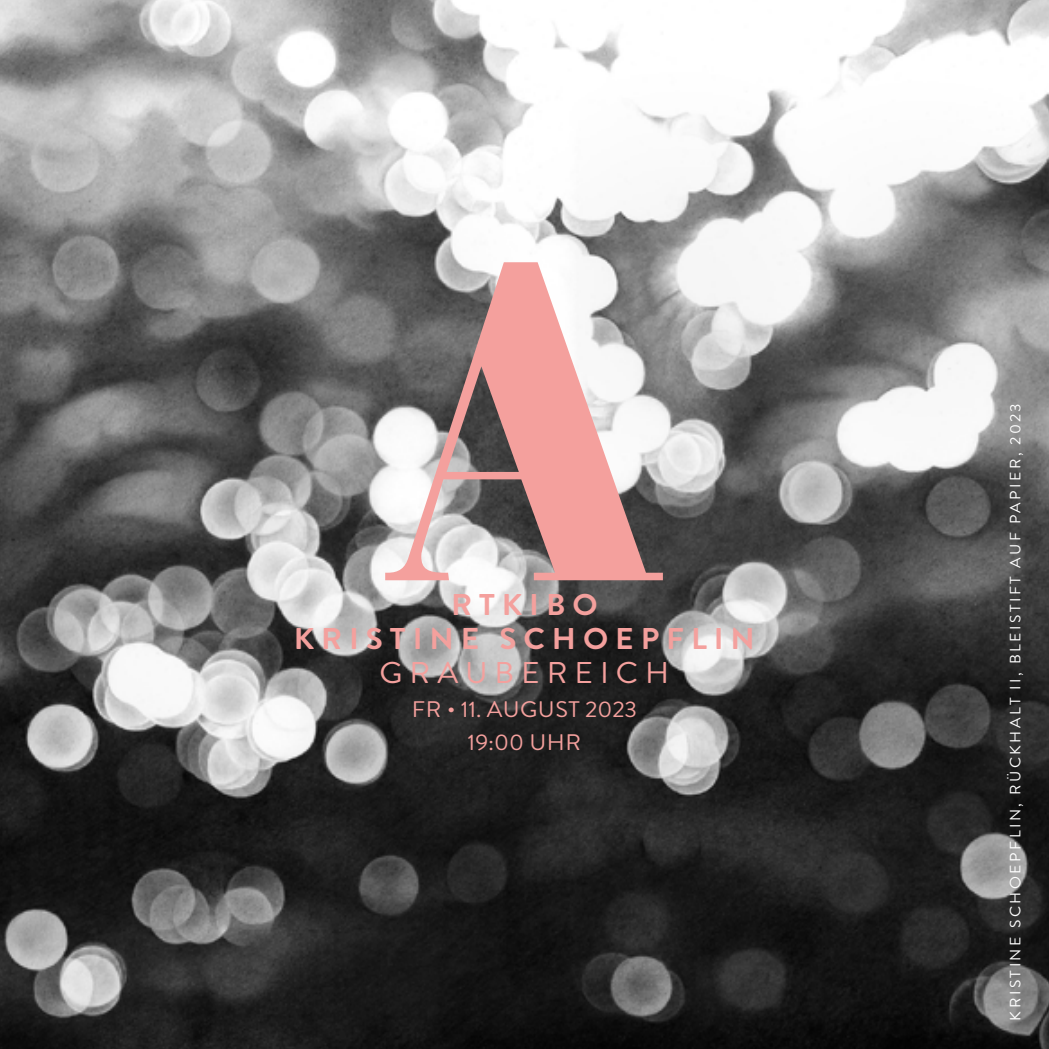
<style>
.page{position:relative;width:1049px;height:1049px;background:#fff}
.page>*{position:absolute;margin:0;border:0;box-sizing:border-box;transform-origin:0 0}
.t1{font:900 469px "Bauer Bodoni BT";color:#f4a09d}
.t2{font:700 30px/33.8px "Brandon Grotesque";letter-spacing:.22em;color:#f4a09d;text-align:center;scale:1.05 1}
.t3{font:30px "Brandon Grotesque";letter-spacing:.22em;color:#f4a09d;scale:1.05 1}
.t4{font:22.5px/33.8px "Brandon Grotesque";letter-spacing:.015em;color:#f4a09d;text-align:center;scale:1.05 1}
.t5{font:15px "Brandon Grotesque";letter-spacing:.16em;color:#fff;scale:1.05 1}
</style>
<div class="page">
<img style="left:0;top:0;width:1049px;height:1049px">
<h1 class="t1" style="left:401px;top:129px;width:249px">A</h1>
<h2 class="t2" style="left:294px;top:589px;width:441px">RTKIBO<br>KRISTINE SCHOEPFLIN</h2>
<h2 class="t3" style="left:380px;top:652px;width:277px">GRAUBEREICH</h2>
<h3 class="t4" style="left:412px;top:692px;width:216px">FR • 11. AUGUST 2023<br>19:00 UHR</h3>
<p class="t5" style="left:1005px;top:1020px;width:589px;rotate:-90deg">KRISTINE SCHOEPFLIN, RÜCKHALT II, BLEISTIFT AUF PAPIER, 2023</p>
</div>
